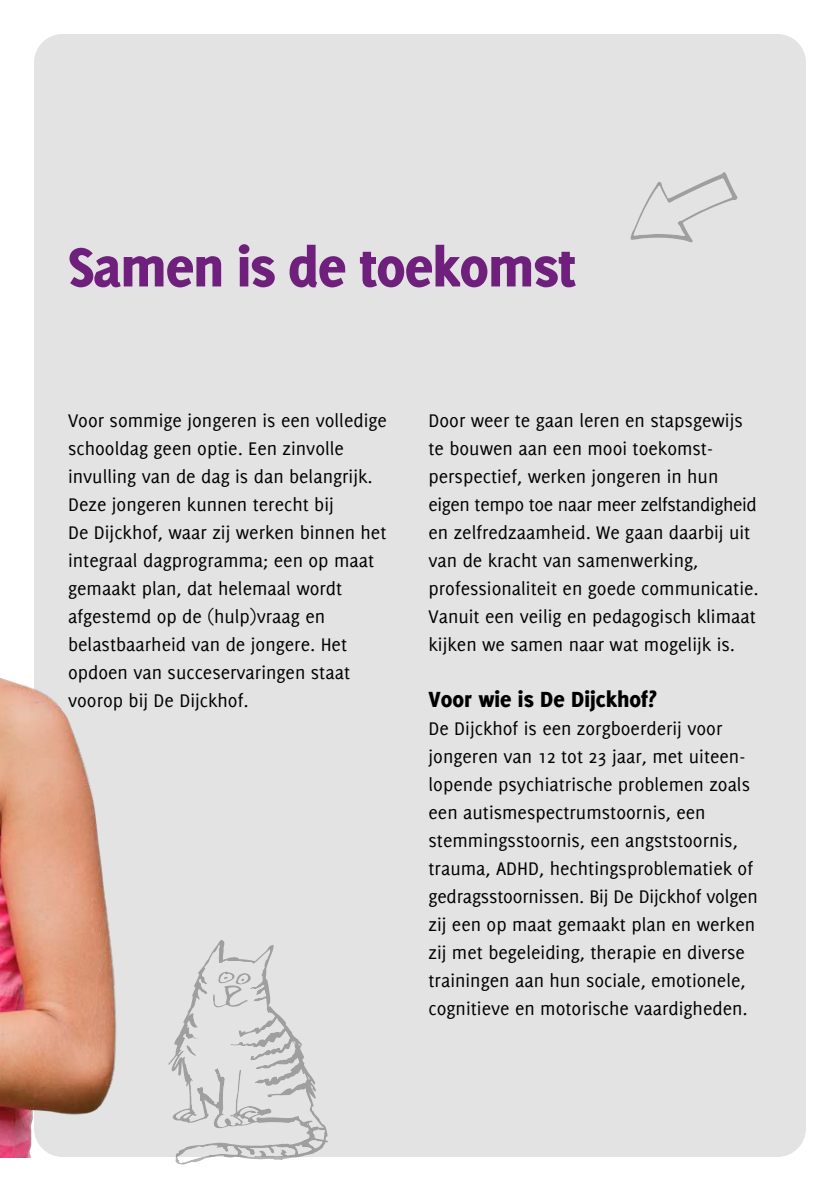
<style>
.page{position:relative;width:840px;height:1191px;background:#fff}
.page>*{position:absolute;margin:0;border:0;box-sizing:border-box;transform-origin:0 0}
.t1{font:800 60px "Delicious";letter-spacing:-.015em;color:#6f207c}
.t2{font:800 24px "Delicious";color:#000}
.t3{font:20px/28px "Delicious";color:#000}
</style>
<div class="page">
<div style="left:34px;top:34px;width:771px;height:1123px;background:#e3e3e3;border-radius:28px"></div>
<svg style="left:168px;top:940px;width:160px;height:224px"></svg>
<svg style="left:630px;top:172px;width:107px;height:70px"></svg>
<img style="left:0;top:678px;width:117px;height:479px">
<h1 class="t1" style="left:68px;top:232px;width:509px">Samen is de toekomst</h1>
<p class="t3" style="left:68px;top:406px;width:320px">Voor sommige jongeren is een volledige schooldag geen optie. Een zinvolle invulling van de dag is dan belangrijk.<br>Deze jongeren kunnen terecht bij<br>De Dijckhof, waar zij werken binnen het integraal dagprogramma; een op maat gemaakt plan, dat helemaal wordt afgestemd op de (hulp)vraag en belastbaarheid van de jongere. Het opdoen van succeservaringen staat voorop bij De Dijckhof.</p>
<p class="t3" style="left:428px;top:406px;width:331px">Door weer te gaan leren en stapsgewijs te bouwen aan een mooi toekomst&shy;perspectief, werken jongeren in hun eigen tempo toe naar meer zelfstandigheid en zelfredzaamheid. We gaan daarbij uit van de kracht van samenwerking, professionaliteit en goede communicatie.<br>Vanuit een veilig en pedagogisch klimaat kijken we samen naar wat mogelijk is.</p>
<p class="t2" style="left:428px;top:685px;width:229px">Voor wie is De Dijckhof?</p>
<p class="t3" style="left:428px;top:714px;width:330px">De Dijckhof is een zorgboerderij voor jongeren van 12 tot 23 jaar, met uiteen&shy;lopende psychiatrische problemen zoals een autismespectrumstoornis, een stemmingsstoornis, een angststoornis, trauma, ADHD, hechtingsproblematiek of gedragsstoornissen. Bij De Dijckhof volgen zij een op maat gemaakt plan en werken zij met begeleiding, therapie en diverse trainingen aan hun sociale, emotionele, cognitieve en motorische vaardigheden.</p>
</div>
